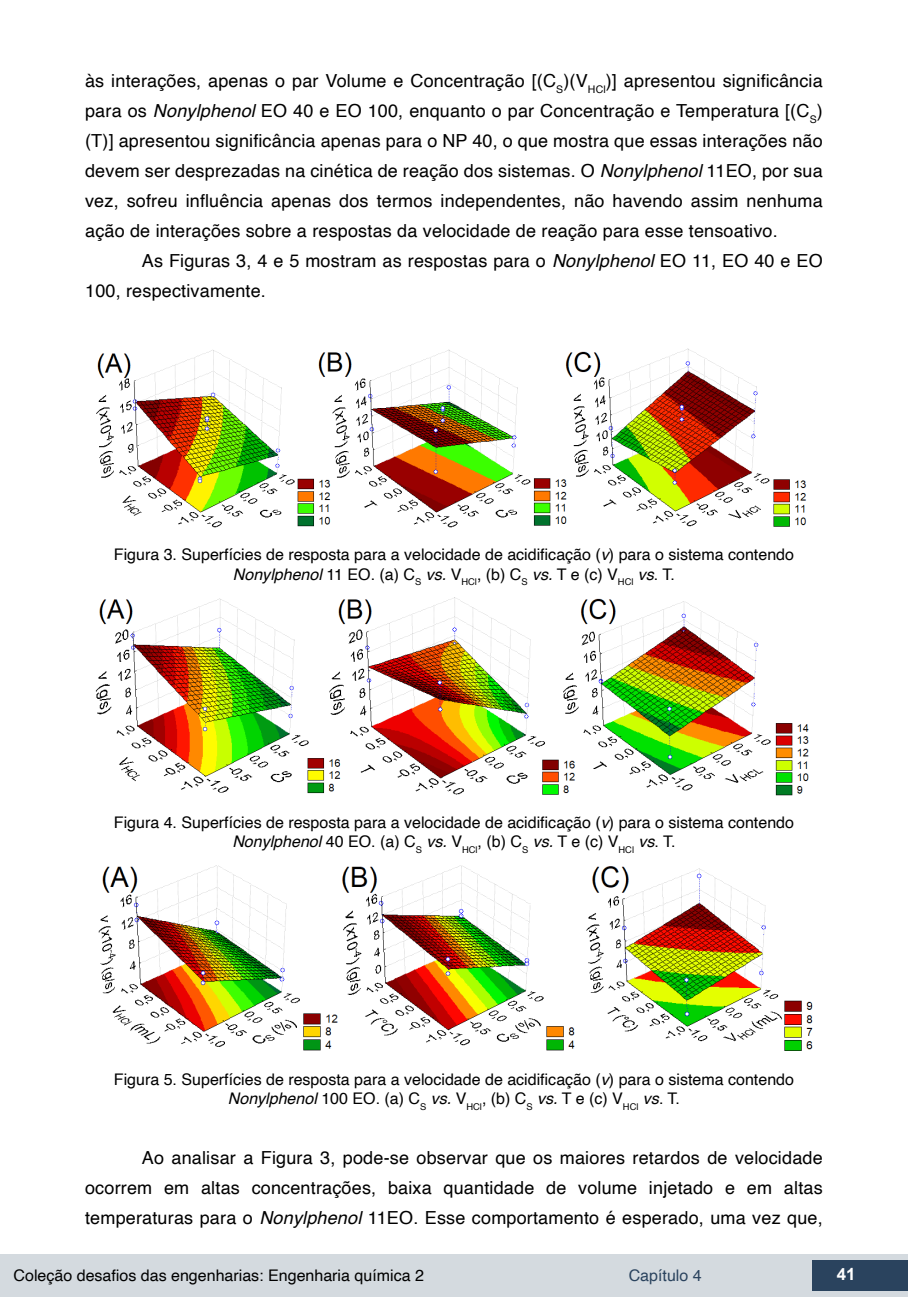
<style>
.page{position:relative;width:908px;height:1304px;background:#fff}
.page>*{position:absolute;margin:0;border:0;box-sizing:border-box;transform-origin:0 0}
.t1{font:18px/30px "Helvetica";letter-spacing:.01em;color:#000;text-align:justify}
.t2{font:700 16.8px "Arial";color:#fff}
.t3{font:16px/19.2px "Helvetica";color:#000;text-align:center}
.t4{font:16px "Helvetica";color:#2a435e}
.s1{font-style:italic}
</style>
<div class="page">
<div style="left:0;top:1254px;width:906px;height:43px;background:#d4dadf"></div>
<div style="left:812px;top:1261px;width:95px;height:30px;background:#2a435e"></div>
<img style="left:96px;top:348px;width:711px;height:180px">
<img style="left:95px;top:597px;width:714px;height:199px">
<img style="left:98px;top:865px;width:715px;height:186px">
<p class="t1" style="left:85px;top:66px;width:739px">às interações, apenas o par Volume e Concentração [(C<sub>S</sub>)(V<sub>HCl</sub>)] apresentou significância para os <span class="s1">Nonylphenol</span> EO 40 e EO 100, enquanto o par Concentração e Temperatura [(C<sub>S</sub>) (T)] apresentou significância apenas para o NP 40, o que mostra que essas interações não devem ser desprezadas na cinética de reação dos sistemas. O <span class="s1">Nonylphenol</span> 11EO, por sua vez, sofreu influência apenas dos termos independentes, não havendo assim nenhuma ação de interações sobre a respostas da velocidade de reação para esse tensoativo.</p>
<p class="t1" style="left:85px;top:246px;width:738px;text-indent:57px">As Figuras 3, 4 e 5 mostram as respostas para o <span class="s1">Nonylphenol</span> EO 11, EO 40 e EO<br>100, respectivamente.</p>
<p class="t3" style="left:114px;top:546px;width:681px">Figura 3. Superfícies de resposta para a velocidade de acidificação (<span class="s1">v</span>) para o sistema contendo<br><span class="s1">Nonylphenol</span> 11 EO. (a) C<sub>S</sub> <span class="s1">vs.</span> V<sub>HCl</sub>, (b) C<sub>S</sub> <span class="s1">vs.</span> T e (c) V<sub>HCl</sub> <span class="s1">vs</span>. T.</p>
<p class="t3" style="left:114px;top:813px;width:681px">Figura 4. Superfícies de resposta para a velocidade de acidificação (<span class="s1">v</span>) para o sistema contendo<br><span class="s1">Nonylphenol</span> 40 EO. (a) C<sub>S</sub> <span class="s1">vs.</span> V<sub>HCl</sub>, (b) C<sub>S</sub> <span class="s1">vs.</span> T e (c) V<sub>HCl</sub> <span class="s1">vs</span>. T.</p>
<p class="t3" style="left:114px;top:1070px;width:681px">Figura 5. Superfícies de resposta para a velocidade de acidificação (<span class="s1">v</span>) para o sistema contendo<br><span class="s1">Nonylphenol</span> 100 EO. (a) C<sub>S</sub> <span class="s1">vs.</span> V<sub>HCl</sub>, (b) C<sub>S</sub> <span class="s1">vs.</span> T e (c) V<sub>HCl</sub> <span class="s1">vs</span>. T.</p>
<p class="t1" style="left:85px;top:1143px;width:738px;text-indent:57px">Ao analisar a Figura 3, pode-se observar que os maiores retardos de velocidade ocorrem em altas concentrações, baixa quantidade de volume injetado e em altas temperaturas para o <span class="s1">Nonylphenol</span> 11EO. Esse comportamento é esperado, uma vez que,</p>
<p class="t3" style="left:14px;top:1266px;width:411px">Coleção desafios das engenharias: Engenharia química 2</p>
<p class="t4" style="left:628px;top:1263px;width:74px">Capítulo 4</p>
<p class="t2" style="left:836px;top:1263px;width:20px">41</p>
</div>
